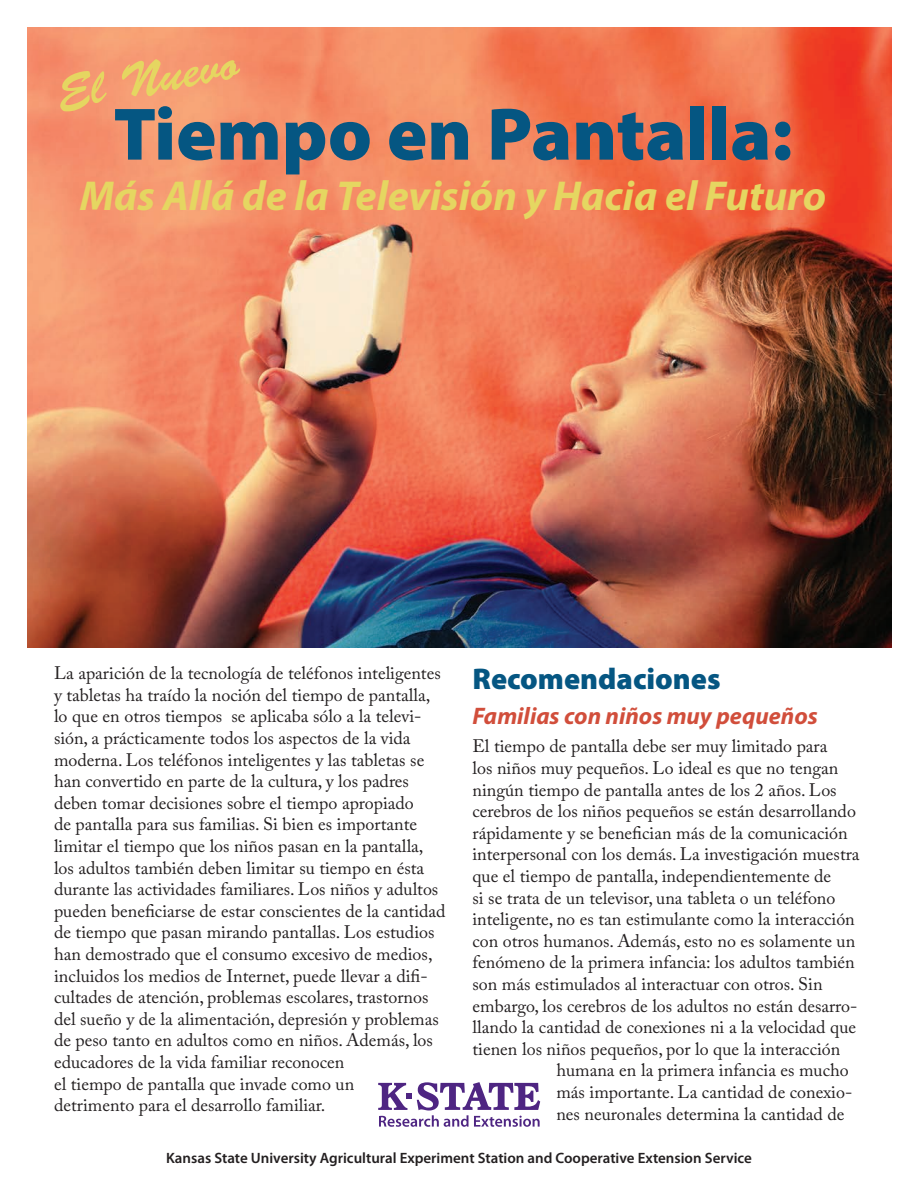
<style>
.page{position:relative;width:918px;height:1188px;background:#fff}
.page>*{position:absolute;margin:0;border:0;box-sizing:border-box;transform-origin:0 0}
.t1{font:900 75px "Myriad Pro";color:#055682}
.t2{font:48px "Brush Script Std";color:#e5d661}
.t3{font:italic 700 42px "Myriad Pro";color:#e5d661}
.Header_1{font:900 30px "Myriad Pro";color:#055682}
.Header_2{font:italic 700 24px "Myriad Pro";color:#d14e3b}
.Body_text{font:18px/21.6px "Adobe Caslon Pro";color:#231f20}
.t4{font:600 15px "Myriad Pro";color:#231f20}
</style>
<div class="page">
<img style="left:27px;top:27px;width:864px;height:621px">
<svg style="left:378px;top:1082px;width:162px;height:45px"></svg>
<p class="t2" style="left:52px;top:67px;width:186px;rotate:-10deg">El Nuevo</p>
<p class="t1" style="left:114px;top:84px;width:681px">Tiempo en Pantalla:</p>
<p class="t3" style="left:80px;top:169px;width:748px">Más Allá de la Televisión y Hacia el Futuro</p>
<p class="Body_text" style="left:54px;top:662px;width:393px">La aparición de la tecnología de teléfonos inteligentes y tabletas ha traído la noción del tiempo de pantalla, lo que en otros tiempos se aplicaba sólo a la televi&shy;sión, a prácticamente todos los aspectos de la vida moderna. Los teléfonos inteligentes y las tabletas se han convertido en parte de la cultura, y los padres deben tomar decisiones sobre el tiempo apropiado<br>de pantalla para sus familias. Si bien es importante limitar el tiempo que los niños pasan en la pantalla, los adultos también deben limitar su tiempo en ésta durante las actividades familiares. Los niños y adultos pueden beneficiarse de estar conscientes de la cantidad de tiempo que pasan mirando pantallas. Los estudios han demostrado que el consumo excesivo de medios, incluidos los medios de Internet, puede llevar a difi&shy;cultades de atención, problemas escolares, trastornos del sueño y de la alimentación, depresión y problemas de peso tanto en adultos como en niños. Además, los educadores de la vida familiar reconocen<br>el tiempo de pantalla que invade como un<br>detrimento para el desarrollo familiar.</p>
<p class="Header_1" style="left:472px;top:658px;width:250px">Recomendaciones</p>
<p class="Header_2" style="left:472px;top:700px;width:347px">Familias con niños muy pequeños</p>
<p class="Body_text" style="left:472px;top:735px;width:357px">El tiempo de pantalla debe ser muy limitado para</p>
<p class="Body_text" style="left:472px;top:757px;width:367px">los niños muy pequeños. Lo ideal es que no tengan</p>
<p class="Body_text" style="left:472px;top:779px;width:366px">ningún tiempo de pantalla antes de los 2 años. Los</p>
<p class="Body_text" style="left:472px;top:800px;width:385px">cerebros de los niños pequeños se están desarrollando</p>
<p class="Body_text" style="left:472px;top:822px;width:377px">rápidamente y se benefician más de la comunicación</p>
<p class="Body_text" style="left:472px;top:843px;width:389px">interpersonal con los demás. La investigación muestra</p>
<p class="Body_text" style="left:472px;top:865px;width:360px">que el tiempo de pantalla, independientemente de</p>
<p class="Body_text" style="left:472px;top:887px;width:365px">si se trata de un televisor, una tableta o un teléfono</p>
<p class="Body_text" style="left:472px;top:908px;width:384px">inteligente, no es tan estimulante como la interacción</p>
<p class="Body_text" style="left:472px;top:930px;width:384px">con otros humanos. Además, esto no es solamente un</p>
<p class="Body_text" style="left:472px;top:951px;width:384px">fenómeno de la primera infancia: los adultos también</p>
<p class="Body_text" style="left:472px;top:973px;width:352px">son más estimulados al interactuar con otros. Sin</p>
<p class="Body_text" style="left:472px;top:995px;width:387px">embargo, los cerebros de los adultos no están desarro-</p>
<p class="Body_text" style="left:472px;top:1016px;width:385px">llando la cantidad de conexiones ni a la velocidad que</p>
<p class="Body_text" style="left:472px;top:1038px;width:369px">tienen los niños pequeños, por lo que la interacción</p>
<p class="Body_text" style="left:556px;top:1059px;width:294px">humana en la primera infancia es mucho</p>
<p class="Body_text" style="left:556px;top:1081px;width:297px">más importante. La cantidad de conexio-</p>
<p class="Body_text" style="left:556px;top:1103px;width:289px">nes neuronales determina la cantidad de</p>
<p class="t4" style="left:166px;top:1149px;width:587px">Kansas State University Agricultural Experiment Station and Cooperative Extension Service</p>
</div>
